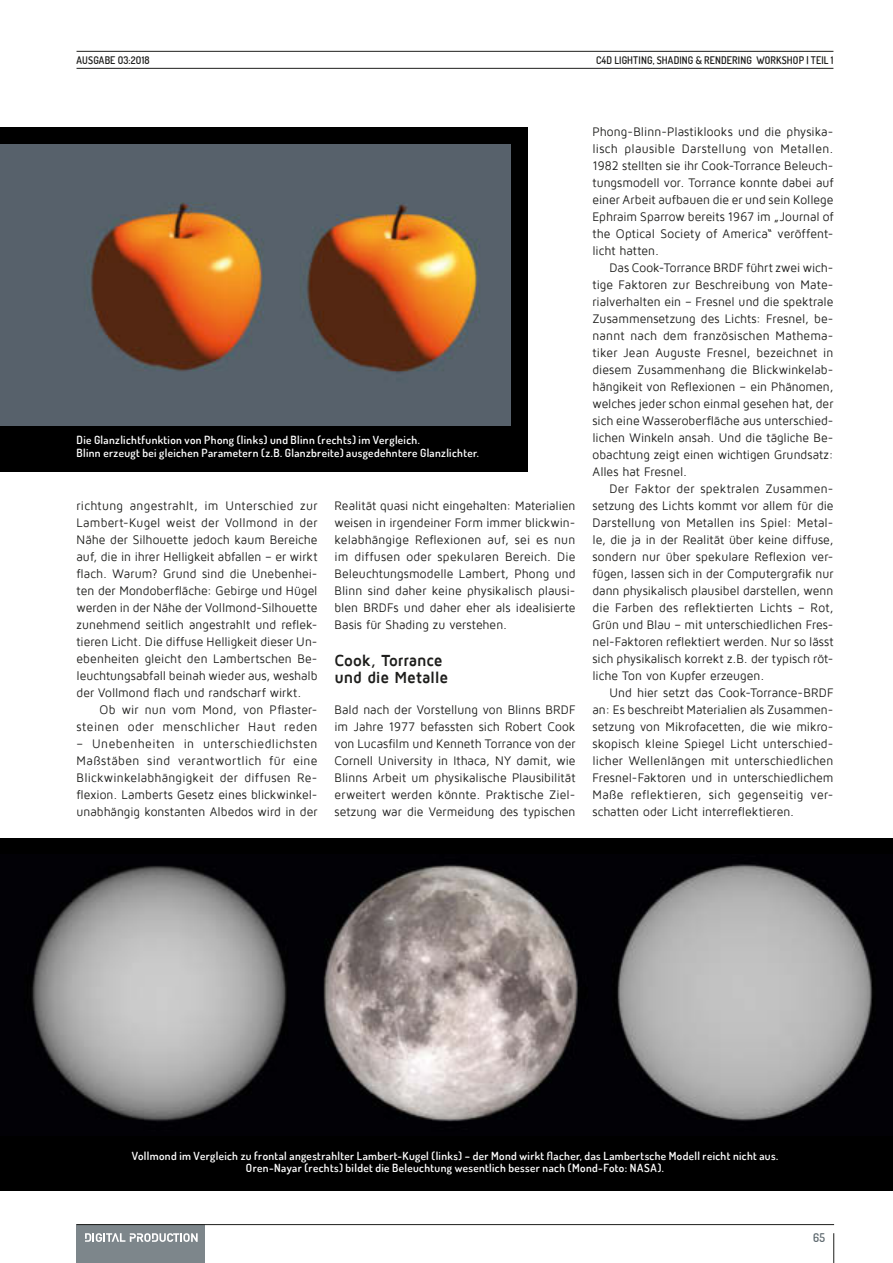
<style>
.page{position:relative;width:893px;height:1263px;background:#fff}
.page>*{position:absolute;margin:0;border:0;box-sizing:border-box;transform-origin:0 0}
.t1{font:700 16.5px/17px "Maven Pro";letter-spacing:-.01em;color:#1d1d1b;scale:.94 1}
.t2{font:12.75px/17px "Maven Pro";letter-spacing:.005em;color:#1d1d1b;text-align:justify;scale:.94 1}
.t3{font:12.75px/17px "Maven Pro";letter-spacing:.04em;color:#1d1d1b;text-align:right;scale:.94 1}
.t4{font:600 12px "Dosis";color:#5d686e;scale:.94 1}
.t5{font:600 11.25px/12.8px "Dosis";letter-spacing:.03em;color:#fff;text-align:center}
.t6{font:600 10.5px "Dosis";letter-spacing:.015em;color:#1d1d1b;scale:.94 1}
</style>
<div class="page">
<div style="left:0;top:128px;width:528px;height:344px;background:#000"></div>
<div style="left:0;top:838px;width:893px;height:353px;background:#000"></div>
<img style="left:0;top:145px;width:511px;height:280px">
<img style="left:32px;top:863px;width:841px;height:267px">
<div style="left:77px;top:1225px;width:128px;height:38px;background:#7d868b"></div>
<svg style="left:85px;top:1233px;width:113px;height:9px"></svg>
<hr style="left:833px;top:1233px;width:1px;height:30px;background:#1d1d1b">
<hr style="left:77px;top:1224px;width:757px;height:1px;background:#1d1d1b">
<hr style="left:77px;top:68px;width:756px;height:1px;background:#1d1d1b">
<hr style="left:77px;top:51px;width:756px;height:1px;background:#1d1d1b">
<p class="t6" style="left:77px;top:53px;width:79px">AUSGABE O3:2O18</p>
<p class="t6" style="left:596px;top:53px;width:254px">C4D LIGHTING, SHADING &amp; RENDERING WORKSHOP | TEIL 1</p>
<p class="t5" style="left:77px;top:433px;width:404px;text-align:left">Die Glanzlichtfunktion von Phong (links) und Blinn (rechts) im Vergleich.<br>Blinn erzeugt bei gleichen Parametern (z.B. Glanzbreite) ausgedehntere Glanzlichter.</p>
<p class="t2" style="left:77px;top:498px;width:258px">richtung angestrahlt, im Unterschied zur Lambert-Kugel weist der Vollmond in der Nähe der Silhouette jedoch kaum Bereiche auf, die in ihrer Helligkeit abfallen – er wirkt flach. Warum? Grund sind die Unebenhei&shy;ten der Mondoberfläche: Gebirge und Hügel werden in der Nähe der Vollmond-Silhouette zunehmend seitlich angestrahlt und reflek&shy;tieren Licht. Die diffuse Helligkeit dieser Un&shy;ebenheiten gleicht den Lambertschen Be&shy;leuchtungsabfall beinah wieder aus, weshalb der Vollmond flach und randscharf wirkt.</p>
<p class="t3" style="left:77px;top:702px;width:258px">Ob wir nun vom Mond, von Pflaster&shy;steinen oder menschlicher Haut reden</p>
<p class="t2" style="left:77px;top:736px;width:258px">– Unebenheiten in unterschiedlichsten Maßstäben sind verantwortlich für eine Blickwinkelabhängigkeit der diffusen Re&shy;flexion. Lamberts Gesetz eines blickwinkel&shy;unabhängig konstanten Albedos wird in der</p>
<p class="t2" style="left:334px;top:498px;width:258px;text-align:left">Realität quasi nicht eingehalten: Materialien weisen in irgendeiner Form immer blickwin&shy;kelabhängige Reflexionen auf, sei es nun im diffusen oder spekularen Bereich. Die Beleuchtungsmodelle Lambert, Phong und Blinn sind daher keine physikalisch plausi&shy;blen BRDFs und daher eher als idealisierte Basis für Shading zu verstehen.</p>
<p class="t1" style="left:334px;top:652px;width:122px">Cook, Torrance und die Metalle</p>
<p class="t2" style="left:334px;top:702px;width:258px">Bald nach der Vorstellung von Blinns BRDF im Jahre 1977 befassten sich Robert Cook von Lucasfilm und Kenneth Torrance von der Cornell University in Ithaca, NY damit, wie Blinns Arbeit um physikalische Plausibilität erweitert werden könnte. Praktische Ziel&shy;setzung war die Vermeidung des typischen</p>
<p class="t2" style="left:592px;top:123px;width:258px">Phong-Blinn-Plastiklooks und die physika&shy;lisch plausible Darstellung von Metallen.<br>1982 stellten sie ihr Cook-Torrance Beleuch&shy;tungsmodell vor. Torrance konnte dabei auf einer Arbeit aufbauen die er und sein Kollege Ephraim Sparrow bereits 1967 im „Journal of the Optical Society of America“ veröffent&shy;licht hatten.</p>
<p class="t2" style="left:592px;top:260px;width:258px;text-indent:17px">Das Cook-Torrance BRDF führt zwei wich&shy;tige Faktoren zur Beschreibung von Mate&shy;rialverhalten ein – Fresnel und die spektrale Zusammensetzung des Lichts: Fresnel, be&shy;nannt nach dem französischen Mathema&shy;tiker Jean Auguste Fresnel, bezeichnet in diesem Zusammenhang die Blickwinkelab&shy;hängikeit von Reflexionen – ein Phänomen, welches jeder schon einmal gesehen hat, der sich eine Wasseroberfläche aus unterschied&shy;lichen Winkeln ansah. Und die tägliche Be&shy;obachtung zeigt einen wichtigen Grundsatz:<br>Alles hat Fresnel.</p>
<p class="t2" style="left:592px;top:481px;width:258px;text-indent:17px">Der Faktor der spektralen Zusammen&shy;setzung des Lichts kommt vor allem für die Darstellung von Metallen ins Spiel: Metal&shy;le, die ja in der Realität über keine diffuse, sondern nur über spekulare Reflexion ver&shy;fügen, lassen sich in der Computergrafik nur dann physikalisch plausibel darstellen, wenn die Farben des reflektierten Lichts – Rot, Grün und Blau – mit unterschiedlichen Fres&shy;nel-Faktoren reflektiert werden. Nur so lässt sich physikalisch korrekt z.B. der typisch röt&shy;liche Ton von Kupfer erzeugen.</p>
<p class="t2" style="left:592px;top:685px;width:258px;text-indent:17px">Und hier setzt das Cook-Torrance-BRDF an: Es beschreibt Materialien als Zusammen&shy;setzung von Mikrofacetten, die wie mikro&shy;skopisch kleine Spiegel Licht unterschied&shy;licher Wellenlängen mit unterschiedlichen Fresnel-Faktoren und in unterschiedlichem Maße reflektieren, sich gegenseitig ver&shy;schatten oder Licht interreflektieren.</p>
<p class="t5" style="left:132px;top:1149px;width:648px">Vollmond im Vergleich zu frontal angestrahlter Lambert-Kugel (links) – der Mond wirkt flacher, das Lambertsche Modell reicht nicht aus.<br>Oren-Nayar (rechts) bildet die Beleuchtung wesentlich besser nach (Mond-Foto: NASA).</p>
<p class="t4" style="left:813px;top:1230px;width:14px">65</p>
</div>
